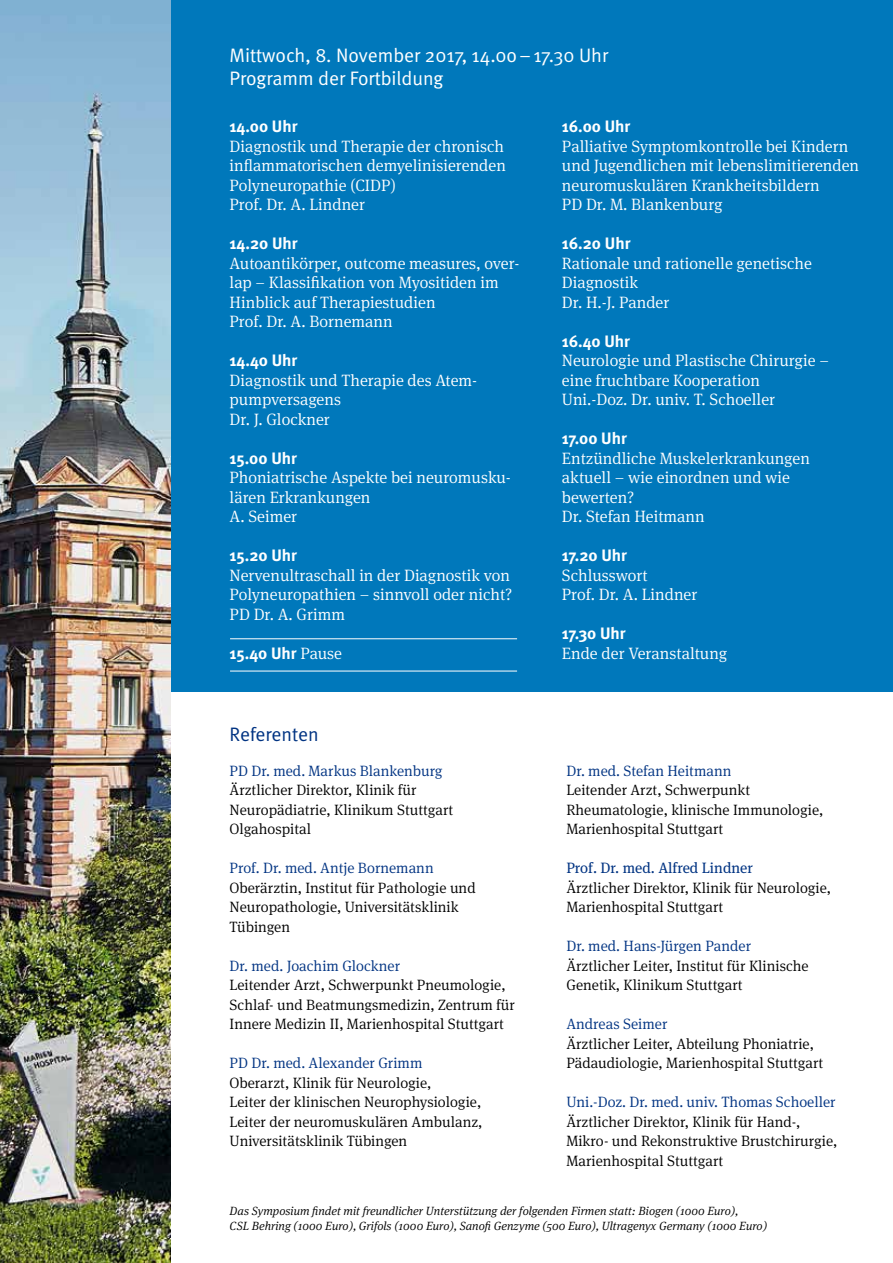
<style>
.page{position:relative;width:893px;height:1263px;background:#fff}
.page>*{position:absolute;margin:0;border:0;box-sizing:border-box;transform-origin:0 0}
.t1{font:19.5px/23.4px "Meta Normal";color:#fff}
.t2{font:19.5px "Meta Normal";color:#003382}
.t3{font:300 16.5px/19.5px "Meta Serif OT";color:#fff}
.t4{font:700 16.5px "Meta";color:#fff}
.t5{font:300 15px/19.5px "Meta Serif OT";color:#000}
.t6{font:300 15px "Meta Serif OT";color:#003382}
.t7{font:15px "Meta Serif OT";color:#003382}
.t8{font:italic 300 12px/15px "Meta Serif OT";color:#000}
.s1{font-family:"Meta Serif OT";font-weight:300}
</style>
<div class="page">
<div style="left:78px;top:0;width:815px;height:691px;background:#0078bb"></div>
<img style="left:0;top:0;width:170px;height:1263px">
<hr style="left:230px;top:638px;width:287px;height:1px;background:#fff">
<hr style="left:230px;top:671px;width:287px;height:1px;background:#fff">
<p class="t1" style="left:230px;top:43px;width:380px">Mittwoch, 8. November 2017, 14.0o–17.30 Uhr<br>Programm der Fortbildung</p>
<p class="t4" style="left:230px;top:116px;width:69px">14.00 Uhr</p>
<p class="t3" style="left:230px;top:136px;width:278px">Diagnostik und Therapie der chronisch inflammatorischen demyelinisierenden<br>Polyneuropathie (CIDP)<br>Prof. Dr. A. Lindner</p>
<p class="t4" style="left:230px;top:233px;width:69px">14.20 Uhr</p>
<p class="t3" style="left:230px;top:253px;width:291px">Autoantikörper, outcome measures, over&shy;lap – Klassifikation von Myositiden im Hinblick auf Therapiestudien<br>Prof. Dr. A. Bornemann</p>
<p class="t4" style="left:230px;top:350px;width:69px">14.40 Uhr</p>
<p class="t3" style="left:230px;top:370px;width:247px">Diagnostik und Therapie des Atem&shy;pumpversagens<br>Dr. J. Glockner</p>
<p class="t4" style="left:230px;top:448px;width:69px">15.00 Uhr</p>
<p class="t3" style="left:230px;top:468px;width:283px">Phoniatrische Aspekte bei neuromusku&shy;lären Erkrankungen<br>A. Seimer</p>
<p class="t4" style="left:230px;top:546px;width:69px">15.20 Uhr</p>
<p class="t3" style="left:230px;top:565px;width:284px">Nervenultraschall in der Diagnostik von<br>Polyneuropathien – sinnvoll oder nicht?<br>PD Dr. A. Grimm</p>
<p class="t4" style="left:230px;top:643px;width:114px">15.40 Uhr <span class="s1">Pause</span></p>
<p class="t2" style="left:230px;top:723px;width:91px">Referenten</p>
<p class="t6" style="left:230px;top:761px;width:215px">PD Dr. med. Markus Blankenburg</p>
<p class="t5" style="left:230px;top:780px;width:225px">Ärztlicher Direktor, Klinik für<br>Neuropädiatrie, Klinikum Stuttgart<br>Olgahospital</p>
<p class="t6" style="left:230px;top:858px;width:206px">Prof. Dr. med. Antje Bornemann</p>
<p class="t5" style="left:230px;top:878px;width:248px">Oberärztin, Institut für Pathologie und<br>Neuropathologie, Universitätsklinik<br>Tübingen</p>
<p class="t6" style="left:230px;top:956px;width:172px">Dr. med. Joachim Glockner</p>
<p class="t5" style="left:230px;top:975px;width:287px">Leitender Arzt, Schwerpunkt Pneumologie,<br>Schlaf- und Beatmungsmedizin, Zentrum für<br>Innere Medizin II, Marienhospital Stuttgart</p>
<p class="t6" style="left:230px;top:1053px;width:194px">PD Dr. med. Alexander Grimm</p>
<p class="t5" style="left:230px;top:1073px;width:254px">Oberarzt, Klinik für Neurologie,<br>Leiter der klinischen Neurophysiologie, Leiter der neuromuskulären Ambulanz, Universitätsklinik Tübingen</p>
<p class="t4" style="left:562px;top:117px;width:70px">16.00 Uhr</p>
<p class="t3" style="left:562px;top:136px;width:299px">Palliative Symptomkontrolle bei Kindern und Jugendlichen mit lebenslimitierenden neuromuskulären Krankheitsbildern<br>PD Dr. M. Blankenburg</p>
<p class="t4" style="left:562px;top:234px;width:70px">16.20 Uhr</p>
<p class="t3" style="left:562px;top:253px;width:251px">Rationale und rationelle genetische<br>Diagnostik<br>Dr. H.-J. Pander</p>
<p class="t4" style="left:562px;top:331px;width:70px">16.40 Uhr</p>
<p class="t3" style="left:562px;top:351px;width:269px">Neurologie und Plastische Chirurgie – eine fruchtbare Kooperation<br>Uni.-Doz. Dr. univ. T. Schoeller</p>
<p class="t4" style="left:562px;top:429px;width:66px">17.00 Uhr</p>
<p class="t3" style="left:562px;top:448px;width:249px">Entzündliche Muskelerkrankungen aktuell – wie einordnen und wie bewerten?<br>Dr. Stefan Heitmann</p>
<p class="t4" style="left:562px;top:546px;width:67px">17.20 Uhr</p>
<p class="t3" style="left:562px;top:565px;width:137px">Schlusswort<br>Prof. Dr. A. Lindner</p>
<p class="t4" style="left:562px;top:624px;width:65px">17.30 Uhr</p>
<p class="t3" style="left:562px;top:643px;width:167px">Ende der Veranstaltung</p>
<p class="t6" style="left:566px;top:761px;width:167px">Dr. med. Stefan Heitmann</p>
<p class="t5" style="left:566px;top:780px;width:259px">Leitender Arzt, Schwerpunkt<br>Rheumatologie, klinische Immunologie,<br>Marienhospital Stuttgart</p>
<p class="t7" style="left:566px;top:858px;width:188px">Prof. Dr. med. Alfred Lindner</p>
<p class="t5" style="left:566px;top:878px;width:266px">Ärztlicher Direktor, Klinik für Neurologie,<br>Marienhospital Stuttgart</p>
<p class="t6" style="left:566px;top:936px;width:186px">Dr. med. Hans-Jürgen Pander</p>
<p class="t5" style="left:566px;top:956px;width:244px">Ärztlicher Leiter, Institut für Klinische<br>Genetik, Klinikum Stuttgart</p>
<p class="t6" style="left:566px;top:1014px;width:103px">Andreas Seimer</p>
<p class="t5" style="left:566px;top:1034px;width:258px">Ärztlicher Leiter, Abteilung Phoniatrie,<br>Pädaudiologie, Marienhospital Stuttgart</p>
<p class="t6" style="left:566px;top:1092px;width:271px">Uni.-Doz. Dr. med. univ. Thomas Schoeller</p>
<p class="t5" style="left:566px;top:1112px;width:273px">Ärztlicher Direktor, Klinik für Hand-,<br>Mikro- und Rekonstruktive Brustchirurgie,<br>Marienhospital Stuttgart</p>
<p class="t8" style="left:230px;top:1203px;width:539px">Das Symposium findet mit freundlicher Unterstützung der folgenden Firmen statt: Biogen (1000 Euro),<br>CSL Behring (1000 Euro), Grifols (1000 Euro), Sanofi Genzyme (500 Euro), Ultragenyx Germany (1000 Euro)</p>
</div>
